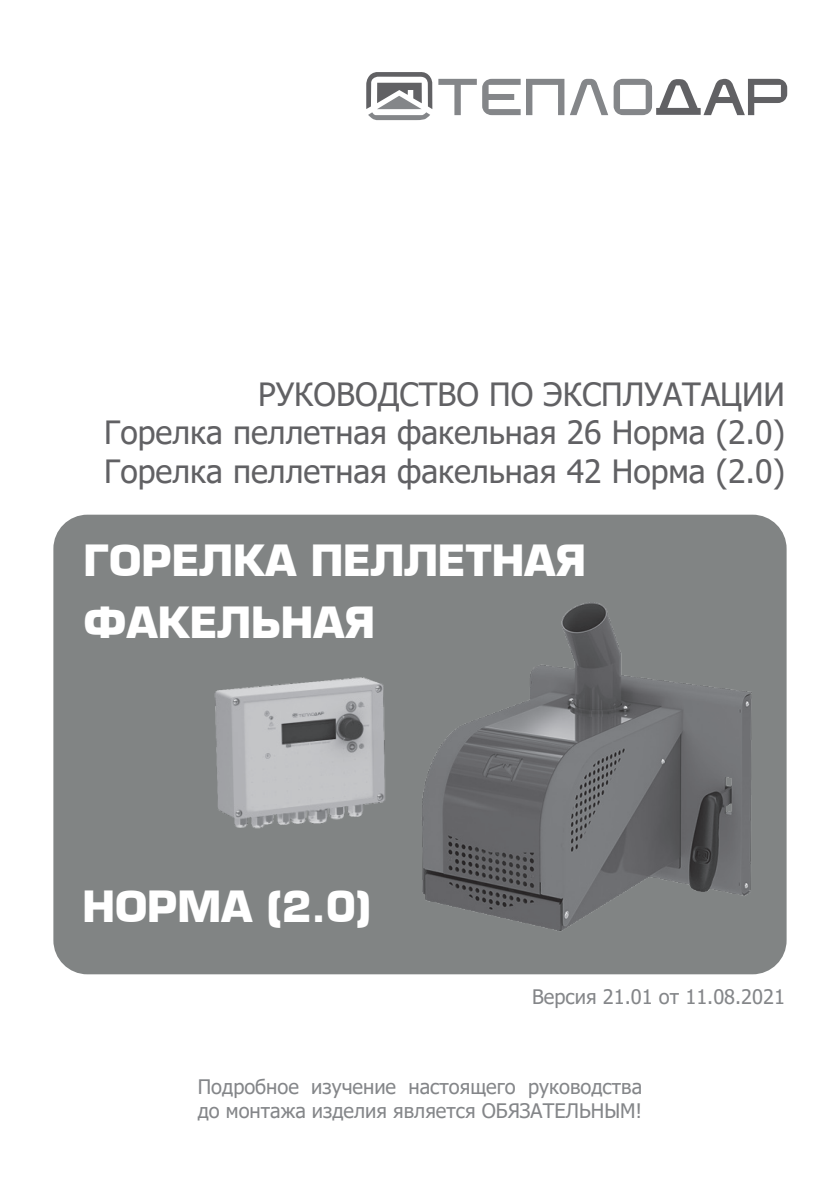
<style>
.page{position:relative;width:840px;height:1191px;background:#fff}
.page>*{position:absolute;margin:0;border:0;box-sizing:border-box;transform-origin:0 0}
.t1{font:700 42px "Europe";letter-spacing:-.02em;color:#fff}
.t2{font:32px "Tahoma";color:#616164}
.t3{font:20px "Tahoma";color:#848689}
</style>
<div class="page">
<div style="left:53px;top:514px;width:733px;height:460px;background:#818484;border-radius:34px"></div>
<svg style="left:366px;top:72px;width:66px;height:48px"></svg>
<svg style="left:438px;top:79px;width:348px;height:36px"></svg>
<img style="left:214px;top:682px;width:93px;height:147px">
<img style="left:307px;top:575px;width:480px;height:399px">
<p class="t2" style="left:258px;top:373px;width:528px">РУКОВОДСТВО ПО ЭКСПЛУАТАЦИИ</p>
<p class="t2" style="left:104px;top:411px;width:681px">Горелка пеллетная факельная 26 Норма (2.0)</p>
<p class="t2" style="left:104px;top:449px;width:681px">Горелка пеллетная факельная 42 Норма (2.0)</p>
<p class="t1" style="left:83px;top:535px;width:504px">ГОРЕЛКА ПЕЛЛЕТНАЯ</p>
<p class="t1" style="left:83px;top:597px;width:293px">ФАКЕЛЬНАЯ</p>
<p class="t1" style="left:82px;top:881px;width:290px">НОРМА (2.0)</p>
<p class="t3" style="left:532px;top:983px;width:254px">Версия 21.01 от 11.08.2021</p>
<p class="t3" style="left:198px;top:1073px;width:445px">Подробное изучение настоящего руководства</p>
<p class="t3" style="left:198px;top:1097px;width:445px">до монтажа изделия является ОБЯЗАТЕЛЬНЫМ!</p>
</div>
